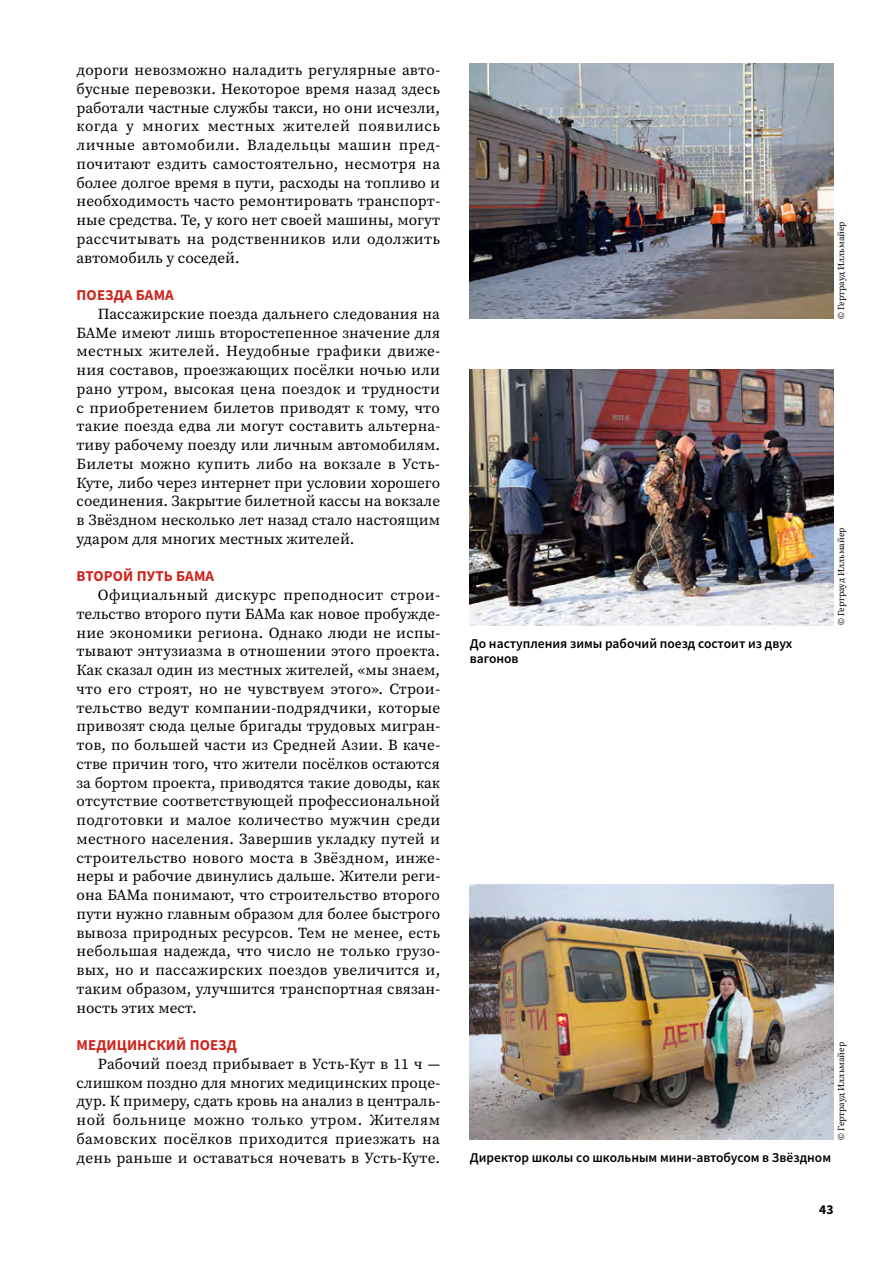
<style>
.page{position:relative;width:893px;height:1263px;background:#fff}
.page>*{position:absolute;margin:0;border:0;box-sizing:border-box;transform-origin:0 0}
.t1{font:15.3px/18.8px "Source Serif Pro";letter-spacing:.005em;color:#000;text-align:justify}
.t2{font:700 15px "Source Sans Pro";letter-spacing:.01em;color:#ce241c}
.t3{font:600 13.5px/15px "Source Sans Pro";color:#000}
.t4{font:700 13.5px "Source Sans Pro";color:#000}
.t5{font:9px "Source Serif Pro";color:#000}
</style>
<div class="page">
<img style="left:470px;top:884px;width:363px;height:256px">
<img style="left:470px;top:64px;width:363px;height:255px">
<img style="left:470px;top:370px;width:363px;height:255px">
<p class="t1" style="left:77px;top:61px;width:365px">дороги невозможно наладить регулярные авто&shy;бусные перевозки. Некоторое время назад здесь работали частные службы такси, но они исчезли, когда у многих местных жителей появились личные автомобили. Владельцы машин пред&shy;почитают ездить самостоятельно, несмотря на более долгое время в пути, расходы на топливо и необходимость часто ремонтировать транспорт&shy;ные средства. Те, у кого нет своей машины, могут рассчитывать на родственников или одолжить автомобиль у соседей.</p>
<p class="t2" style="left:77px;top:285px;width:99px">ПОЕЗДА БАМА</p>
<p class="t1" style="left:77px;top:304px;width:365px;text-indent:21px">Пассажирские поезда дальнего следования на БАМе имеют лишь второстепенное значение для местных жителей. Неудобные графики движе&shy;ния составов, проезжающих посёлки ночью или рано утром, высокая цена поездок и трудности с приобретением билетов приводят к тому, что такие поезда едва ли могут составить альтерна&shy;тиву рабочему поезду или личным автомобилям.<br>Билеты можно купить либо на вокзале в Усть-Куте, либо через интернет при условии хорошего соединения. Закрытие билетной кассы на вокзале в Звёздном несколько лет назад стало настоящим ударом для многих местных жителей.</p>
<p class="t2" style="left:77px;top:566px;width:139px">ВТОРОЙ ПУТЬ БАМА</p>
<p class="t1" style="left:77px;top:586px;width:365px;text-indent:21px">Официальный дискурс преподносит строи&shy;тельство второго пути БАМа как новое пробужде&shy;ние экономики региона. Однако люди не испы&shy;тывают энтузиазма в отношении этого проекта.<br>Как сказал один из местных жителей, «мы знаем, что его строят, но не чувствуем этого». Строи&shy;тельство ведут компании-подрядчики, которые привозят сюда целые бригады трудовых мигран&shy;тов, по большей части из Средней Азии. В каче&shy;стве причин того, что жители посёлков остаются за бортом проекта, приводятся такие доводы, как отсутствие соответствующей профессиональной подготовки и малое количество мужчин среди местного населения. Завершив укладку путей и строительство нового моста в Звёздном, инже&shy;неры и рабочие двинулись дальше. Жители реги&shy;она БАМа понимают, что строительство второго пути нужно главным образом для более быстрого вывоза природных ресурсов. Тем не менее, есть небольшая надежда, что число не только грузо&shy;вых, но и пассажирских поездов увеличится и, таким образом, улучшится транспортная связан&shy;ность этих мест.</p>
<p class="t2" style="left:77px;top:1035px;width:162px">МЕДИЦИНСКИЙ ПОЕЗД</p>
<p class="t1" style="left:77px;top:1054px;width:365px;text-indent:21px">Рабочий поезд прибывает в Усть-Кут в 11 ч — слишком поздно для многих медицинских проце&shy;дур. К примеру, сдать кровь на анализ в централь&shy;ной больнице можно только утром. Жителям бамовских посёлков приходится приезжать на день раньше и оставаться ночевать в Усть-Куте.</p>
<p class="t5" style="left:835px;top:319px;width:99px;rotate:-90deg">© Гертрауд Илльмайер</p>
<p class="t3" style="left:470px;top:636px;width:324px">До наступления зимы рабочий поезд состоит из двух вагонов</p>
<p class="t5" style="left:835px;top:625px;width:99px;rotate:-90deg">© Гертрауд Илльмайер</p>
<p class="t5" style="left:835px;top:1140px;width:99px;rotate:-90deg">© Гертрауд Илльмайер</p>
<p class="t3" style="left:470px;top:1150px;width:363px">Директор школы сo школьным мини-автобусом в Звёздном</p>
<p class="t4" style="left:819px;top:1200px;width:16px">43</p>
</div>
